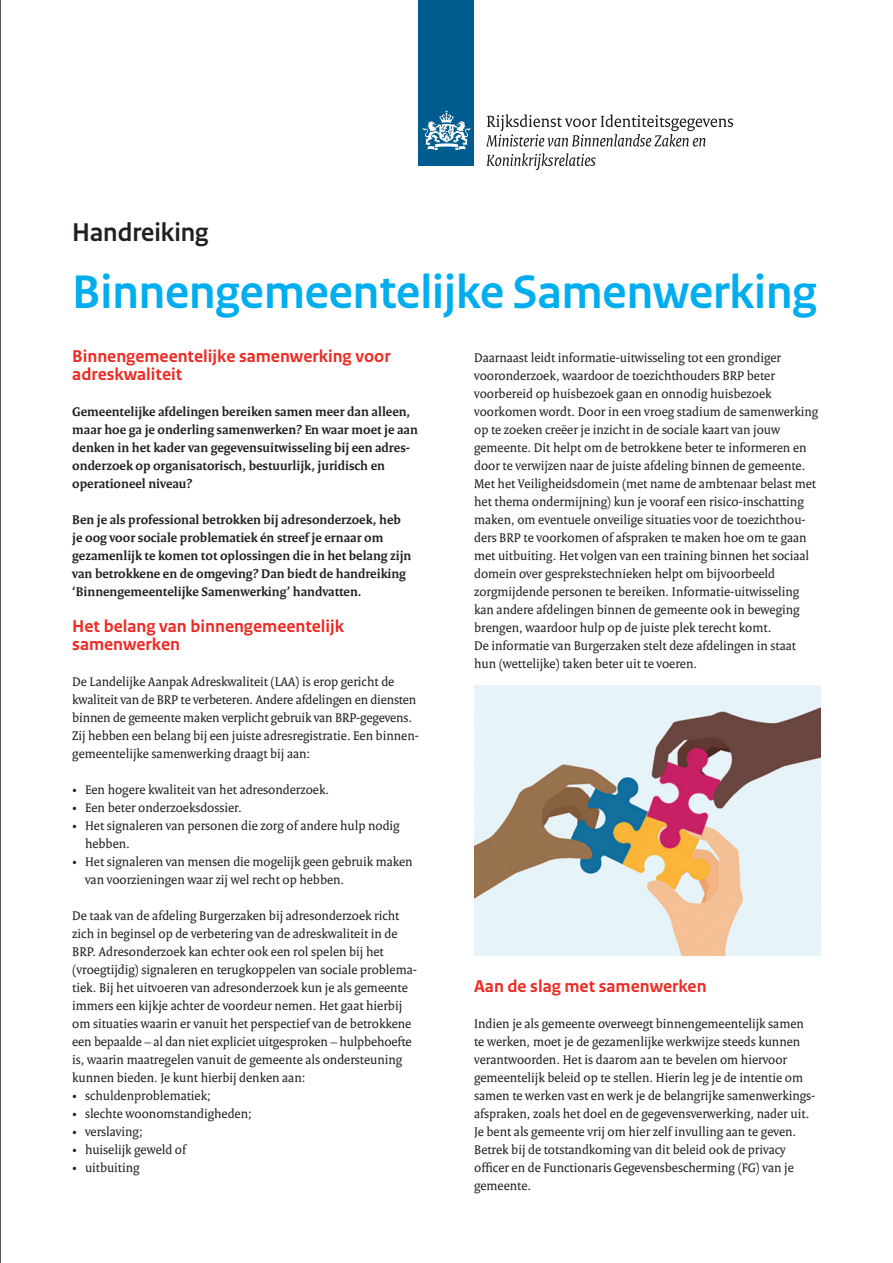
<style>
.page{position:relative;width:893px;height:1263px;background:#fff}
.page>*{position:absolute;margin:0;border:0;box-sizing:border-box;transform-origin:0 0}
.t1{font:700 49.5px "Rijksoverheid Sans Heading";color:#00aeef}
.t2{font:700 27px "Rijksoverheid Sans Heading";color:#231f20}
.t3{font:700 18px/18px "Rijksoverheid Sans Text";color:#ee2a23}
.t4{font:13.5px/18px "Rijksoverheid Serif";color:#231f20}
.t5{font:700 13.5px/18px "Rijksoverheid Serif";color:#231f20}
</style>
<div class="page">
<div style="left:419px;top:0;width:55px;height:166px;background:#005b8f"></div>
<svg style="left:423px;top:110px;width:47px;height:40px"></svg>
<svg style="left:486px;top:114px;width:247px;height:33px"></svg>
<svg style="left:487px;top:153px;width:109px;height:17px"></svg>
<hr style="left:0;top:0;width:1px;height:1263px;background:#231f20">
<img style="left:475px;top:686px;width:346px;height:270px">
<h2 class="t2" style="left:72px;top:217px;width:138px">Handreiking</h2>
<h1 class="t1" style="left:72px;top:264px;width:746px">Binnengemeentelijke Samenwerking</h1>
<h3 class="t3" style="left:72px;top:347px;width:320px">Binnengemeentelijke samenwerking voor adreskwaliteit</h3>
<p class="t5" style="left:72px;top:402px;width:347px">Gemeentelijke afdelingen bereiken samen meer dan alleen, maar hoe ga je onderling samenwerken? En waar moet je aan denken in het kader van gegevensuitwisseling bij een adres&shy;onderzoek op organisatorisch, bestuurlijk, juridisch en operationeel niveau?</p>
<p class="t5" style="left:72px;top:510px;width:341px">Ben je als professional betrokken bij adresonderzoek, heb je oog voor sociale problematiek én streef je ernaar om gezamenlijk te komen tot oplossingen die in het belang zijn van betrokkene en de omgeving? Dan biedt de handreiking ‘Binnengemeentelijke Samenwerking’ handvatten.</p>
<h3 class="t3" style="left:72px;top:617px;width:273px">Het belang van binnengemeentelijk samenwerken</h3>
<p class="t4" style="left:72px;top:672px;width:348px">De Landelijke Aanpak Adreskwaliteit (LAA) is erop gericht de kwaliteit van de BRP te verbeteren. Andere afdelingen en diensten binnen de gemeente maken verplicht gebruik van BRP-gegevens.<br>Zij hebben een belang bij een juiste adresregistratie. Een binnen&shy;gemeentelijke samenwerking draagt bij aan:</p>
<p class="t4" style="left:72px;top:780px;width:259px">• Een hogere kwaliteit van het adresonderzoek.</p>
<p class="t4" style="left:72px;top:798px;width:171px">• Een beter onderzoeksdossier.</p>
<p class="t4" style="left:85px;top:816px;width:316px;text-indent:-13px">• Het signaleren van personen die zorg of andere hulp nodig hebben.</p>
<p class="t4" style="left:85px;top:852px;width:329px;text-indent:-13px">• Het signaleren van mensen die mogelijk geen gebruik maken van voorzieningen waar zij wel recht op hebben.</p>
<p class="t4" style="left:72px;top:906px;width:346px">De taak van de afdeling Burgerzaken bij adresonderzoek richt zich in beginsel op de verbetering van de adreskwaliteit in de BRP. Adresonderzoek kan echter ook een rol spelen bij het (vroegtijdig) signaleren en terugkoppelen van sociale problema&shy;tiek. Bij het uitvoeren van adresonderzoek kun je als gemeente immers een kijkje achter de voordeur nemen. Het gaat hierbij om situaties waarin er vanuit het perspectief van de betrokkene een bepaalde – al dan niet expliciet uitgesproken – hulpbehoefte is, waarin maatregelen vanuit de gemeente als ondersteuning kunnen bieden. Je kunt hierbij denken aan:</p>
<p class="t4" style="left:72px;top:1086px;width:140px">• schuldenproblematiek;</p>
<p class="t4" style="left:72px;top:1104px;width:181px">• slechte woonomstandigheden;</p>
<p class="t4" style="left:72px;top:1122px;width:72px">• verslaving;</p>
<p class="t4" style="left:72px;top:1140px;width:115px">• huiselijk geweld of</p>
<p class="t4" style="left:72px;top:1158px;width:69px">• uitbuiting</p>
<p class="t4" style="left:474px;top:348px;width:346px">Daarnaast leidt informatie-uitwisseling tot een grondiger vooronderzoek, waardoor de toezichthouders BRP beter voorbereid op huisbezoek gaan en onnodig huisbezoek voorkomen wordt. Door in een vroeg stadium de samenwerking op te zoeken creëer je inzicht in de sociale kaart van jouw gemeente. Dit helpt om de betrokkene beter te informeren en door te verwijzen naar de juiste afdeling binnen de gemeente.<br>Met het Veiligheidsdomein (met name de ambtenaar belast met het thema ondermijning) kun je vooraf een risico-inschatting maken, om eventuele onveilige situaties voor de toezichthou&shy;ders BRP te voorkomen of afspraken te maken hoe om te gaan met uitbuiting. Het volgen van een training binnen het sociaal domein over gesprekstechnieken helpt om bijvoorbeeld zorgmijdende personen te bereiken. Informatie-uitwisseling kan andere afdelingen binnen de gemeente ook in beweging brengen, waardoor hulp op de juiste plek terecht komt.<br>De informatie van Burgerzaken stelt deze afdelingen in staat hun (wettelijke) taken beter uit te voeren.</p>
<h3 class="t3" style="left:474px;top:977px;width:234px">Aan de slag met samenwerken</h3>
<p class="t4" style="left:474px;top:1014px;width:343px">Indien je als gemeente overweegt binnengemeentelijk samen te werken, moet je de gezamenlijke werkwijze steeds kunnen verantwoorden. Het is daarom aan te bevelen om hiervoor gemeentelijk beleid op te stellen. Hierin leg je de intentie om samen te werken vast en werk je de belangrijke samenwerkings&shy;afspraken, zoals het doel en de gegevensverwerking, nader uit.<br>Je bent als gemeente vrij om hier zelf invulling aan te geven.<br>Betrek bij de totstandkoming van dit beleid ook de privacy officer en de Functionaris Gegevensbescherming (FG) van je gemeente.</p>
</div>
